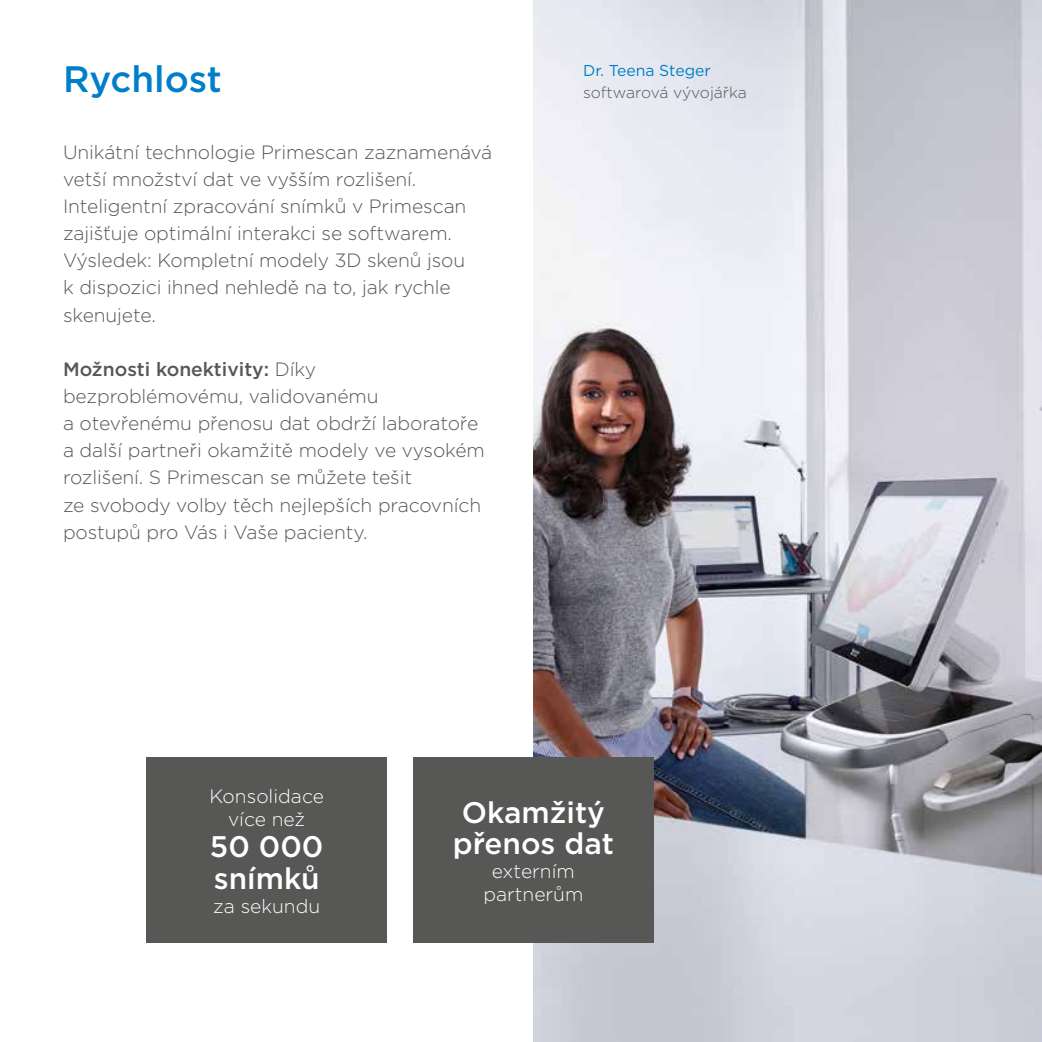
<style>
.page{position:relative;width:1042px;height:1042px;background:#fff}
.page>*{position:absolute;margin:0;border:0;box-sizing:border-box;transform-origin:0 0}
.t1{font:500 36.75px "Gotham";color:#007fc8}
.t2{font:500 29.75px/32.2px "Gotham";color:#fff}
.t3{font:300 19.25px/27.1px "Gotham";letter-spacing:-.005em;color:#575756}
.t4{font:300 19.25px/23.1px "Gotham";color:#fff;text-align:center}
.t5{font:300 15.75px "Gotham";color:#575756}
.t6{font:15.75px "Gotham";color:#007fc8}
.s1{font-weight:500}
</style>
<div class="page">
<img style="left:533px;top:0;width:509px;height:1042px">
<div style="left:147px;top:757px;width:240px;height:186px;background:#575756"></div>
<div style="left:413px;top:757px;width:240px;height:186px;background:#575756"></div>
<h1 class="t1" style="left:63px;top:55px;width:160px">Rychlost</h1>
<p class="t3" style="left:63px;top:138px;width:431px">Unikátní technologie Primescan zaznamenává vetší množství dat ve vyšším rozlišení.<br>Inteligentní zpracování snímků v Primescan zajišťuje optimální interakci se softwarem.<br>Výsledek: Kompletní modely 3D skenů jsou<br>k dispozici ihned nehledě na to, jak rychle skenujete.</p>
<p class="t3" style="left:63px;top:355px;width:423px"><span class="s1">Možnosti konektivity:</span> Díky bezproblémovému, validovanému<br>a otevřenému přenosu dat obdrží laboratoře a další partneři okamžitě modely ve vysokém rozlišení. S Primescan se můžete tešit<br>ze svobody volby těch nejlepších pracovních postupů pro Vás i Vaše pacienty.</p>
<p class="t6" style="left:583px;top:60px;width:129px">Dr. Teena Steger</p>
<p class="t5" style="left:583px;top:83px;width:165px">softwarová vývojářka</p>
<p class="t4" style="left:209px;top:783px;width:116px">Konsolidace více než</p>
<h2 class="t2" style="left:210px;top:830px;width:115px">50 000 snímků</h2>
<p class="t4" style="left:213px;top:893px;width:108px">za sekundu</p>
<h2 class="t2" style="left:453px;top:796px;width:163px;line-height:31.5px;text-align:center">Okamžitý přenos dat</h2>
<p class="t4" style="left:483px;top:858px;width:102px">externím partnerům</p>
</div>
